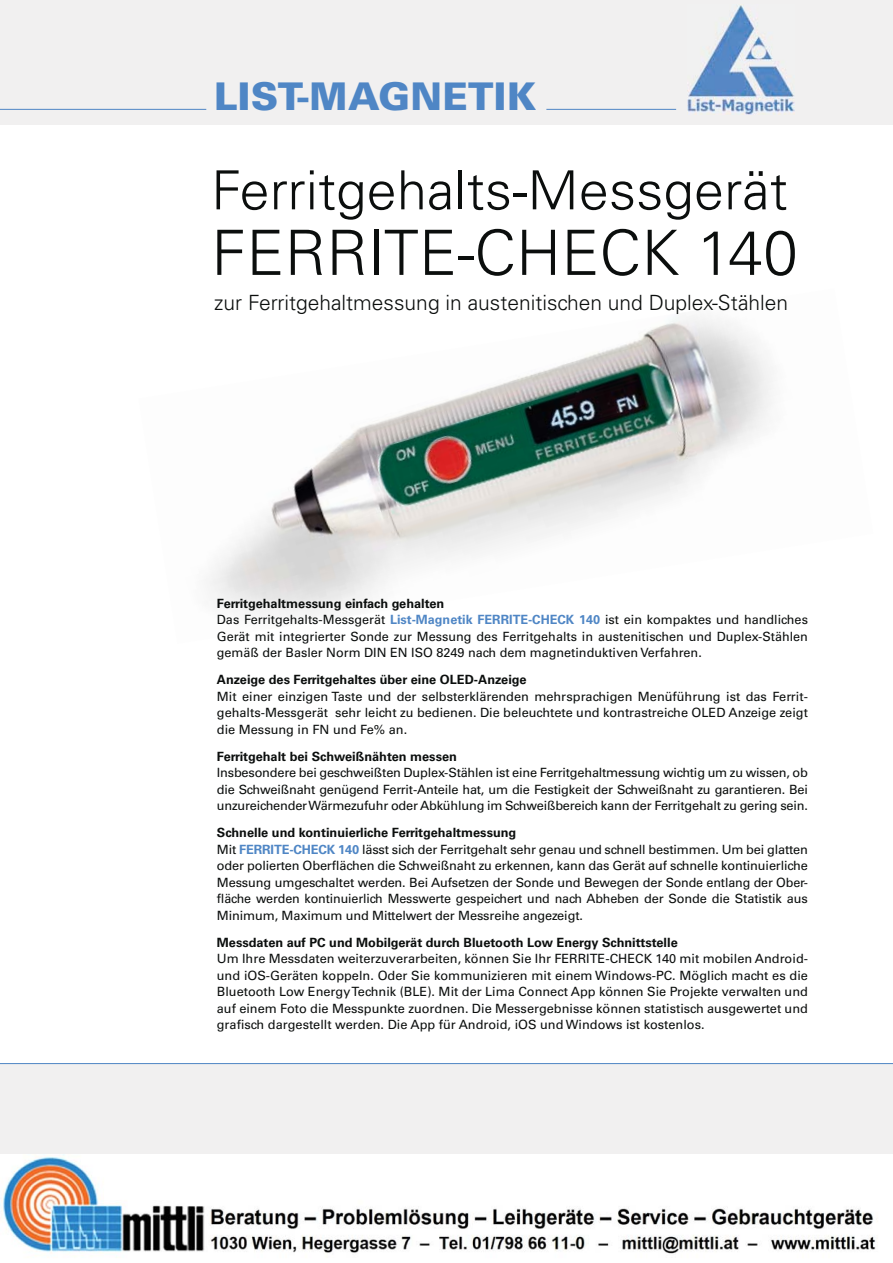
<style>
.page{position:relative;width:893px;height:1263px;background:#fff}
.page>*{position:absolute;margin:0;border:0;box-sizing:border-box;transform-origin:0 0}
.t1{font:300 62.55px "Univers LT Std";color:#0b0e0d}
.t2{font:300 54px "Univers LT Std";letter-spacing:.005em;color:#0b0e0d}
.t3{font:900 38.1px "Univers LT Std";letter-spacing:.005em;color:#4f86c5}
.t4{font:300 21px "Univers LT Std";color:#0b0e0d}
.t5{font:12.75px/16.5px "Univers LT Std";letter-spacing:-.01em;color:#0b0e0d;text-align:justify}
.t6{font:700 12.75px "Univers LT Std";color:#0b0e0d}
.s1{font-weight:700}
.s2{font-weight:700;color:#4f86c5}
</style>
<div class="page">
<img style="left:209px;top:316px;width:564px;height:300px">
<div style="left:0;top:0;width:892px;height:125px;background:#f1f0f0"></div>
<div style="left:0;top:1063px;width:892px;height:200px;background:#f1f0f0"></div>
<hr style="left:0;top:1063px;width:892px;height:1px;background:#4f86c5">
<hr style="left:0;top:109px;width:206px;height:1px;background:#4f86c5">
<hr style="left:546px;top:109px;width:130px;height:1px;background:#4f86c5">
<img style="left:687px;top:5px;width:107px;height:109px">
<img style="left:0;top:1154px;width:892px;height:108px">
<h3 class="t3" style="left:214px;top:74px;width:323px">LIST-MAGNETIK</h3>
<h2 class="t2" style="left:211px;top:167px;width:578px">Ferritgehalts-Messgerät</h2>
<h1 class="t1" style="left:211px;top:226px;width:588px">FERRITE-CHECK 140</h1>
<h3 class="t4" style="left:214px;top:293px;width:575px">zur Ferritgehaltmessung in austenitischen und Duplex-Stählen</h3>
<p class="t5" style="left:217px;top:596px;width:592px;text-align:left"><span class="s1">Ferritgehaltmessung einfach gehalten<br></span>Das Ferritgehalts-Messgerät <span class="s2">List-Magnetik FERRITE-CHECK 140</span> ist ein kompaktes und handliches Gerät mit integrierter Sonde zur Messung des Ferritgehalts in austenitischen und Duplex-Stählen gemäß der Basler Norm DIN EN ISO 8249 nach dem magnetinduktiven Verfahren.</p>
<p class="t6" style="left:217px;top:674px;width:311px">Anzeige des Ferritgehaltes über eine OLED-Anzeige</p>
<p class="t5" style="left:217px;top:689px;width:592px">Mit einer einzigen Taste und der selbsterklärenden mehrsprachigen Menüführung ist das Ferrit&shy;gehalts-Messgerät sehr leicht zu bedienen. Die beleuchtete und kontrastreiche OLED Anzeige zeigt die Messung in FN und Fe% an.</p>
<p class="t6" style="left:217px;top:751px;width:241px">Ferritgehalt bei Schweißnähten messen</p>
<p class="t5" style="left:217px;top:765px;width:592px">Insbesondere bei geschweißten Duplex-Stählen ist eine Ferritgehaltmessung wichtig um zu wissen, ob die Schweißnaht genügend Ferrit-Anteile hat, um die Festigkeit der Schweißnaht zu garantieren. Bei unzureichender Wärmezufuhr oder Abkühlung im Schweißbereich kann der Ferritgehalt zu gering sein.</p>
<p class="t5" style="left:217px;top:825px;width:592px;text-align:left"><span class="s1">Schnelle und kontinuierliche Ferritgehaltmessung<br></span>Mit <span class="s2">FERRITE-CHECK 140</span> lässt sich der Ferritgehalt sehr genau und schnell bestimmen. Um bei glatten oder polierten Oberflächen die Schweißnaht zu erkennen, kann das Gerät auf schnelle kontinuierliche Messung umgeschaltet werden. Bei Aufsetzen der Sonde und Bewegen der Sonde entlang der Ober&shy;fläche werden kontinuierlich Messwerte gespeichert und nach Abheben der Sonde die Statistik aus Minimum, Maximum und Mittelwert der Messreihe angezeigt.</p>
<p class="t6" style="left:217px;top:937px;width:462px">Messdaten auf PC und Mobilgerät durch Bluetooth Low Energy Schnittstelle</p>
<p class="t5" style="left:217px;top:951px;width:592px">Um Ihre Messdaten weiterzuverarbeiten, können Sie Ihr FERRITE-CHECK 140 mit mobilen Android&shy;und iOS-Geräten koppeln. Oder Sie kommunizieren mit einem Windows-PC. Möglich macht es die Bluetooth Low Energy Technik (BLE). Mit der Lima Connect App können Sie Projekte verwalten und auf einem Foto die Messpunkte zuordnen. Die Messergebnisse können statistisch ausgewertet und grafisch dargestellt werden. Die App für Android, iOS und Windows ist kostenlos.</p>
</div>
